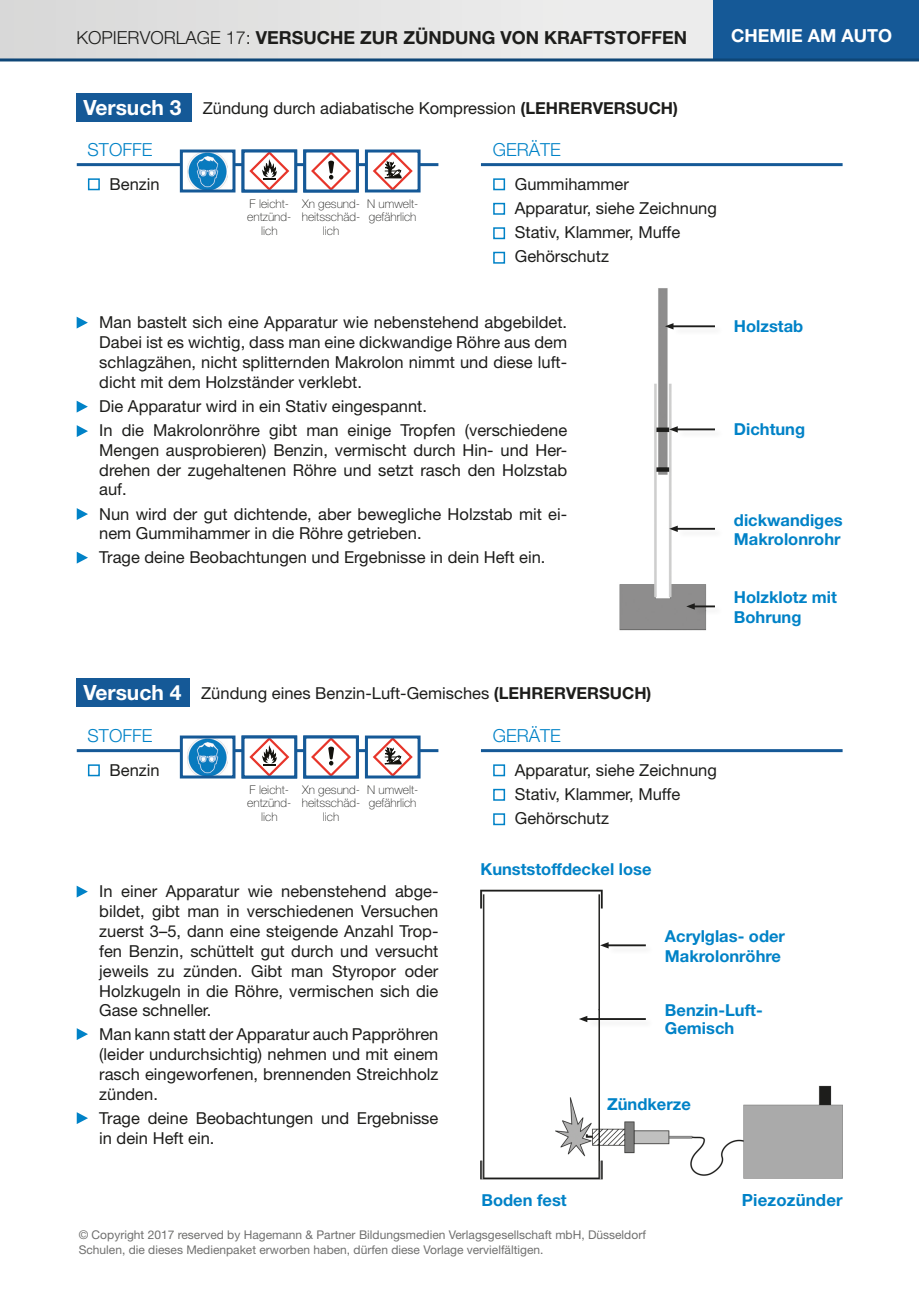
<style>
.page{position:relative;width:919px;height:1289px;background:#fff}
.page>*{position:absolute;margin:0;border:0;box-sizing:border-box;transform-origin:0 0}
.t1{font:700 18px "Helvetica Neue";color:#1d1d1b}
.t2{font:300 18px "Helvetica Neue";color:#0082c7}
.t3{font:700 18px "Helvetica Neue";color:#fff}
.t4{font:700 16.8px "Helvetica Neue";color:#0082c7}
.t5{font:16.5px/19.8px "Helvetica Neue";color:#1d1d1b}
.t6{font:700 16.5px/19.5px "Helvetica Neue";color:#0082c7}
.t7{font:12px/15px "Helvetica Neue";color:#70706f}
.t8{font:100 12px/13.5px "Helvetica Neue";color:#1d1d1b;text-align:center}
.s1{font-weight:300}
.s2{font-weight:700;font-size:21px;color:#fff}
.s3{font-weight:700}
</style>
<div class="page">
<div style="left:77px;top:94px;width:115px;height:28px;background:#155997"></div>
<hr style="left:77px;top:163px;width:361px;height:3px;background:#155997">
<div style="left:366px;top:151px;width:53px;height:40px;background:#fff"></div>
<svg style="left:373px;top:153px;width:39px;height:35px"></svg>
<div style="left:365px;top:149px;width:55px;height:43px;border:3px solid #155997"></div>
<hr style="left:481px;top:163px;width:361px;height:3px;background:#155997">
<div style="left:77px;top:678px;width:113px;height:29px;background:#155997"></div>
<div style="left:88px;top:178px;width:12px;height:12px;border:2px solid #0082c7"></div>
<div style="left:493px;top:203px;width:12px;height:12px;border:2px solid #0082c7"></div>
<div style="left:493px;top:227px;width:12px;height:12px;border:2px solid #0082c7"></div>
<div style="left:493px;top:178px;width:12px;height:12px;border:2px solid #0082c7"></div>
<div style="left:493px;top:252px;width:12px;height:12px;border:2px solid #0082c7"></div>
<div style="left:305px;top:151px;width:52px;height:40px;background:#fff"></div>
<svg style="left:311px;top:153px;width:40px;height:35px"></svg>
<div style="left:303px;top:149px;width:56px;height:43px;border:3px solid #155997"></div>
<div style="left:181px;top:151px;width:53px;height:40px;background:#fff"></div>
<img style="left:188px;top:153px;width:40px;height:35px">
<div style="left:180px;top:149px;width:55px;height:43px;border:3px solid #155997"></div>
<div style="left:243px;top:151px;width:53px;height:40px;background:#fff"></div>
<svg style="left:249px;top:153px;width:40px;height:35px"></svg>
<div style="left:241px;top:149px;width:56px;height:43px;border:3px solid #155997"></div>
<svg style="left:77px;top:317px;width:11px;height:11px"></svg>
<svg style="left:77px;top:401px;width:11px;height:11px"></svg>
<svg style="left:77px;top:425px;width:11px;height:12px"></svg>
<svg style="left:77px;top:508px;width:11px;height:12px"></svg>
<svg style="left:77px;top:552px;width:11px;height:11px"></svg>
<img style="left:619px;top:288px;width:88px;height:343px">
<div style="left:672px;top:325px;width:51px;height:11px;background:#1d1d1b;opacity:.1"></div>
<hr style="left:672px;top:325px;width:43px;height:2px;background:#1d1d1b">
<svg style="left:665px;top:323px;width:8px;height:6px"></svg>
<div style="left:676px;top:428px;width:47px;height:11px;background:#1d1d1b;opacity:.1"></div>
<hr style="left:676px;top:428px;width:39px;height:2px;background:#1d1d1b">
<svg style="left:669px;top:426px;width:8px;height:6px"></svg>
<div style="left:676px;top:527px;width:47px;height:11px;background:#1d1d1b;opacity:.1"></div>
<hr style="left:676px;top:528px;width:39px;height:1px;background:#1d1d1b">
<svg style="left:669px;top:525px;width:8px;height:7px"></svg>
<div style="left:693px;top:605px;width:30px;height:11px;background:#1d1d1b;opacity:.1"></div>
<hr style="left:693px;top:605px;width:22px;height:2px;background:#1d1d1b">
<svg style="left:686px;top:603px;width:8px;height:6px"></svg>
<hr style="left:77px;top:749px;width:361px;height:3px;background:#155997">
<div style="left:366px;top:737px;width:53px;height:40px;background:#fff"></div>
<svg style="left:373px;top:739px;width:39px;height:35px"></svg>
<div style="left:365px;top:735px;width:55px;height:43px;border:3px solid #155997"></div>
<hr style="left:481px;top:749px;width:361px;height:3px;background:#155997">
<div style="left:88px;top:764px;width:12px;height:12px;border:2px solid #0082c7"></div>
<div style="left:493px;top:788px;width:12px;height:12px;border:2px solid #0082c7"></div>
<div style="left:493px;top:813px;width:12px;height:12px;border:2px solid #0082c7"></div>
<div style="left:493px;top:764px;width:12px;height:12px;border:2px solid #0082c7"></div>
<div style="left:305px;top:737px;width:52px;height:40px;background:#fff"></div>
<svg style="left:311px;top:739px;width:40px;height:35px"></svg>
<div style="left:303px;top:735px;width:56px;height:43px;border:3px solid #155997"></div>
<div style="left:181px;top:737px;width:53px;height:40px;background:#fff"></div>
<img style="left:188px;top:739px;width:40px;height:35px">
<div style="left:180px;top:735px;width:55px;height:43px;border:3px solid #155997"></div>
<div style="left:243px;top:737px;width:53px;height:40px;background:#fff"></div>
<svg style="left:249px;top:739px;width:40px;height:35px"></svg>
<div style="left:241px;top:735px;width:56px;height:43px;border:3px solid #155997"></div>
<svg style="left:77px;top:886px;width:11px;height:11px"></svg>
<svg style="left:77px;top:1028px;width:11px;height:12px"></svg>
<svg style="left:77px;top:1112px;width:11px;height:12px"></svg>
<img style="left:480px;top:889px;width:362px;height:291px">
<div style="left:607px;top:943px;width:47px;height:12px;background:#1d1d1b;opacity:.1"></div>
<hr style="left:607px;top:944px;width:38px;height:2px;background:#1d1d1b">
<svg style="left:600px;top:942px;width:8px;height:6px"></svg>
<div style="left:585px;top:1017px;width:69px;height:11px;background:#1d1d1b;opacity:.1"></div>
<hr style="left:586px;top:1018px;width:59px;height:1px;background:#1d1d1b">
<svg style="left:578px;top:1015px;width:9px;height:7px"></svg>
<div style="left:0;top:0;width:713px;height:59px;background:#e4e4e4"></div>
<div style="left:713px;top:0;width:205px;height:59px;background:#155997"></div>
<hr style="left:0;top:58px;width:918px;height:3px;background:#0e4677">
<p class="t1" style="left:77px;top:26px;width:612px"><span class="s1">KOPIERVORLAGE 17:</span> Versuche zur Zündung von Kraftstoffen</p>
<p class="t3" style="left:731px;top:24px;width:162px">CHemie am Auto</p>
<p class="t5" style="left:83px;top:98px;width:596px"><span class="s2">Versuch 3</span> Zündung durch adiabatische Kompression <span class="s3">(Lehrerversuch)</span></p>
<p class="t2" style="left:88px;top:139px;width:46px">STOFFE</p>
<p class="t2" style="left:492px;top:139px;width:68px">GE RÄTE</p>
<p class="t5" style="left:514px;top:172px;width:204px;line-height:24px">Gummihammer<br>Apparatur, siehe Zeichnung<br>Stativ, Klammer, Muffe<br>Gehörschutz</p>
<p class="t5" style="left:109px;top:174px;width:52px">Benzin</p>
<p class="t8" style="left:247px;top:197px;width:46px">F leicht&shy;entzünd&shy;lich</p>
<p class="t8" style="left:302px;top:197px;width:60px">Xn gesund&shy;heitsschäd&shy;lich</p>
<p class="t8" style="left:367px;top:197px;width:53px;text-align:left">N umwelt&shy;gefährlich</p>
<p class="t5" style="left:99px;top:312px;width:469px;text-align:justify">Man bastelt sich eine Apparatur wie nebenstehend abgebildet.<br>Dabei ist es wichtig, dass man eine dickwandige Röhre aus dem schlagzähen, nicht splitternden Makrolon nimmt und diese luft&shy;dicht mit dem Holzständer verklebt.</p>
<p class="t5" style="left:99px;top:394px;width:469px;line-height:24px">Die Apparatur wird in ein Stativ eingespannt.<br>In die Makrolonröhre gibt man einige Tropfen (verschiedene</p>
<p class="t5" style="left:99px;top:440px;width:469px;text-align:justify">Mengen ausprobieren) Benzin, vermischt durch Hin- und Her&shy;drehen der zugehaltenen Röhre und setzt rasch den Holzstab auf.</p>
<p class="t5" style="left:99px;top:503px;width:469px">Nun wird der gut dichtende, aber bewegliche Holzstab mit ei&shy;nem Gummihammer in die Röhre getrieben.</p>
<p class="t5" style="left:99px;top:547px;width:448px">Trage deine Beobachtungen und Ergebnisse in dein Heft ein.</p>
<p class="t6" style="left:733px;top:316px;width:71px">Holzstab</p>
<p class="t6" style="left:733px;top:419px;width:73px">Dichtung</p>
<p class="t6" style="left:733px;top:509px;width:110px">dickwandiges<br>Makrolonrohr</p>
<p class="t6" style="left:733px;top:587px;width:104px">Holzklotz mit<br>Bohrung</p>
<p class="t5" style="left:83px;top:683px;width:569px"><span class="s2">Versuch 4</span> Zündung eines Benzin-Luft-Gemisches <span class="s3">(Lehrerversuch)</span></p>
<p class="t2" style="left:88px;top:724px;width:46px">STOFFE</p>
<p class="t2" style="left:492px;top:725px;width:68px">GE RÄTE</p>
<p class="t5" style="left:514px;top:758px;width:204px;line-height:24px">Apparatur, siehe Zeichnung<br>Stativ, Klammer, Muffe<br>Gehörschutz</p>
<p class="t5" style="left:109px;top:760px;width:52px">Benzin</p>
<p class="t8" style="left:247px;top:782px;width:46px">F leicht&shy;entzünd&shy;lich</p>
<p class="t8" style="left:302px;top:782px;width:60px">Xn gesund&shy;heitsschäd&shy;lich</p>
<p class="t8" style="left:367px;top:782px;width:53px;text-align:left">N umwelt&shy;gefährlich</p>
<p class="t6" style="left:480px;top:859px;width:173px">Kunststoffdeckel lose</p>
<p class="t5" style="left:99px;top:881px;width:341px;text-align:justify">In einer Apparatur wie nebenstehend abge&shy;bildet, gibt man in verschiedenen Versuchen zuerst 3–5, dann eine steigende Anzahl Trop&shy;fen Benzin, schüttelt gut durch und versucht jeweils zu zünden. Gibt man Styropor oder Holzkugeln in die Röhre, vermischen sich die Gase schneller.</p>
<p class="t5" style="left:99px;top:1024px;width:340px;text-align:justify">Man kann statt der Apparatur auch Pappröhren (leider undurchsichtig) nehmen und mit einem rasch eingeworfenen, brennenden Streichholz zünden.</p>
<p class="t5" style="left:99px;top:1107px;width:340px">Trage deine Beobachtungen und Ergebnisse in dein Heft ein.</p>
<p class="t6" style="left:481px;top:1189px;width:87px">Boden fest</p>
<p class="t6" style="left:665px;top:926px;width:122px">Acrylglas- oder<br>Makrolonröhre</p>
<p class="t6" style="left:665px;top:1001px;width:99px;line-height:18px">Benzin-Luft-<br>Gemisch</p>
<p class="t6" style="left:607px;top:1094px;width:85px">Zündkerze</p>
<p class="t4" style="left:741px;top:1189px;width:102px">Piezozünder</p>
<p class="t7" style="left:79px;top:1226px;width:568px">© Copyright 2017 reserved by Hagemann &amp; Partner Bildungsmedien Verlagsgesellschaft mbH, Düsseldorf<br>Schulen, die dieses Medienpaket erworben haben, dürfen diese Vorlage vervielfältigen.</p>
</div>
